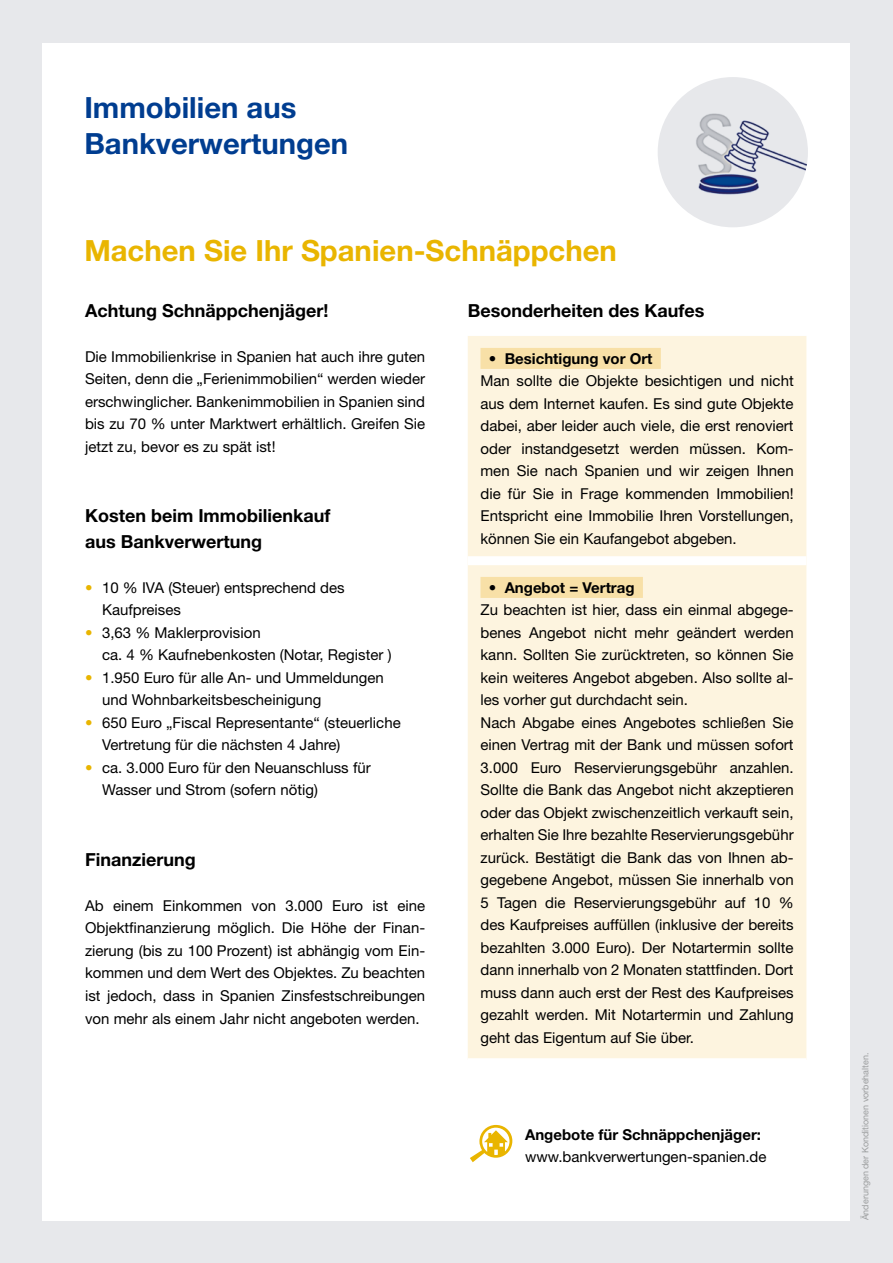
<style>
.page{position:relative;width:893px;height:1263px;background:#e7e8eb}
.page>*{position:absolute;margin:0;border:0;box-sizing:border-box;transform-origin:0 0}
.t1{font:700 29.25px "Helvetica Neue LT Std";color:#e9b500}
.t2{font:700 29.25px/36px "Helvetica Neue LT Std";color:#003d90}
.t3{font:700 18px/25.5px "Helvetica Neue LT Std";color:#000}
.t4{font:15px/22.5px "Helvetica Neue LT Std";color:#000}
.t5{font:700 15px "Helvetica Neue LT Std";color:#000}
.t6{font:9px "Helvetica Neue LT Std";color:#9c9e9f}
.s1{font-weight:700;color:#e9b500}
</style>
<div class="page">
<div style="left:43px;top:43px;width:807px;height:1177px;background:#fff"></div>
<svg style="left:470px;top:1125px;width:42px;height:37px"></svg>
<div style="left:468px;top:336px;width:338px;height:722px;background:#fdf4df"></div>
<div style="left:468px;top:556px;width:338px;height:9px;background:#fff"></div>
<div style="left:480px;top:348px;width:181px;height:21px;background:#f8e0a7"></div>
<div style="left:480px;top:577px;width:163px;height:21px;background:#f8e0a7"></div>
<div style="left:658px;top:77px;width:150px;height:150px;background:#e7e8eb;border-radius:50%"></div>
<img style="left:696px;top:106px;width:112px;height:89px">
<h1 class="t2" style="left:84px;top:89px;width:265px">Immobilien aus<br>Bankverwertungen</h1>
<h1 class="t1" style="left:84px;top:233px;width:534px">Machen Sie Ihr Spanien-Schnäppchen</h1>
<p class="t3" style="left:85px;top:297px;width:245px">Achtung Schnäppchenjäger!</p>
<p class="t4" style="left:85px;top:345px;width:342px;text-align:justify">Die Immobilienkrise in Spanien hat auch ihre guten Seiten, denn die „Ferienimmobilien“ werden wieder erschwinglicher. Bankenimmobilien in Spanien sind bis zu 70 % unter Marktwert erhältlich. Greifen Sie jetzt zu, bevor es zu spät ist!</p>
<p class="t3" style="left:85px;top:503px;width:247px">Kosten beim Immobilienkauf aus Bankverwertung</p>
<p class="t4" style="left:102px;top:576px;width:244px;text-indent:-17px"><span class="s1">•</span> 10 % IVA (Steuer) entsprechend des<br>Kaufpreises</p>
<p class="t4" style="left:102px;top:621px;width:291px;text-indent:-17px"><span class="s1">•</span> 3,63 % Maklerprovision<br>ca. 4 % Kaufnebenkosten (Notar, Register )</p>
<p class="t4" style="left:102px;top:666px;width:283px;text-indent:-17px"><span class="s1">•</span> 1.950 Euro für alle An- und Ummeldungen und Wohnbarkeitsbescheinigung</p>
<p class="t4" style="left:102px;top:711px;width:300px;text-indent:-17px"><span class="s1">•</span> 650 Euro „Fiscal Representante“ (steuerliche<br>Vertretung für die nächsten 4 Jahre)</p>
<p class="t4" style="left:102px;top:756px;width:270px;text-indent:-17px"><span class="s1">•</span> ca. 3.000 Euro für den Neuanschluss für<br>Wasser und Strom (sofern nötig)</p>
<p class="t3" style="left:85px;top:846px;width:112px">Finanzierung</p>
<p class="t4" style="left:85px;top:894px;width:342px;text-align:justify">Ab einem Einkommen von 3.000 Euro ist eine Objektfinanzierung möglich. Die Höhe der Finan&shy;zierung (bis zu 100 Prozent) ist abhängig vom Ein&shy;kommen und dem Wert des Objektes. Zu beachten ist jedoch, dass in Spanien Zinsfestschreibungen von mehr als einem Jahr nicht angeboten werden.</p>
<p class="t3" style="left:468px;top:297px;width:238px">Besonderheiten des Kaufes</p>
<p class="t5" style="left:489px;top:349px;width:165px">• Besichtigung vor Ort</p>
<p class="t4" style="left:480px;top:369px;width:315px;text-align:justify">Man sollte die Objekte besichtigen und nicht aus dem Internet kaufen. Es sind gute Objekte dabei, aber leider auch viele, die erst renoviert oder instandgesetzt werden müssen. Kom&shy;men Sie nach Spanien und wir zeigen Ihnen die für Sie in Frage kommenden Immobilien!<br>Entspricht eine Immobilie Ihren Vorstellungen, können Sie ein Kaufangebot abgeben.</p>
<p class="t5" style="left:489px;top:578px;width:147px">• Angebot = Vertrag</p>
<p class="t4" style="left:480px;top:598px;width:315px">Zu beachten ist hier, dass ein einmal abgege&shy;benes Angebot nicht mehr geändert werden kann. Sollten Sie zurücktreten, so können Sie kein weiteres Angebot abgeben. Also sollte al&shy;les vorher gut durchdacht sein.<br>Nach Abgabe eines Angebotes schließen Sie einen Vertrag mit der Bank und müssen sofort 3.000 Euro Reservierungsgebühr anzahlen.<br>Sollte die Bank das Angebot nicht akzeptieren oder das Objekt zwischenzeitlich verkauft sein, erhalten Sie Ihre bezahlte Reservierungsgebühr zurück. Bestätigt die Bank das von Ihnen ab&shy;gegebene Angebot, müssen Sie innerhalb von 5 Tagen die Reservierungsgebühr auf 10 % des Kaufpreises auffüllen (inklusive der bereits bezahlten 3.000 Euro). Der Notartermin sollte dann innerhalb von 2 Monaten stattfinden. Dort muss dann auch erst der Rest des Kaufpreises gezahlt werden. Mit Notartermin und Zahlung geht das Eigentum auf Sie über.</p>
<p class="t5" style="left:525px;top:1125px;width:237px">Angebote für Schnäppchenjäger:</p>
<p class="t4" style="left:525px;top:1145px;width:243px">www.bankverwertungen-spanien.de</p>
<p class="t6" style="left:860px;top:1220px;width:169px;rotate:-90deg">Änderungen der Konditionen vorbehalten.</p>
</div>
